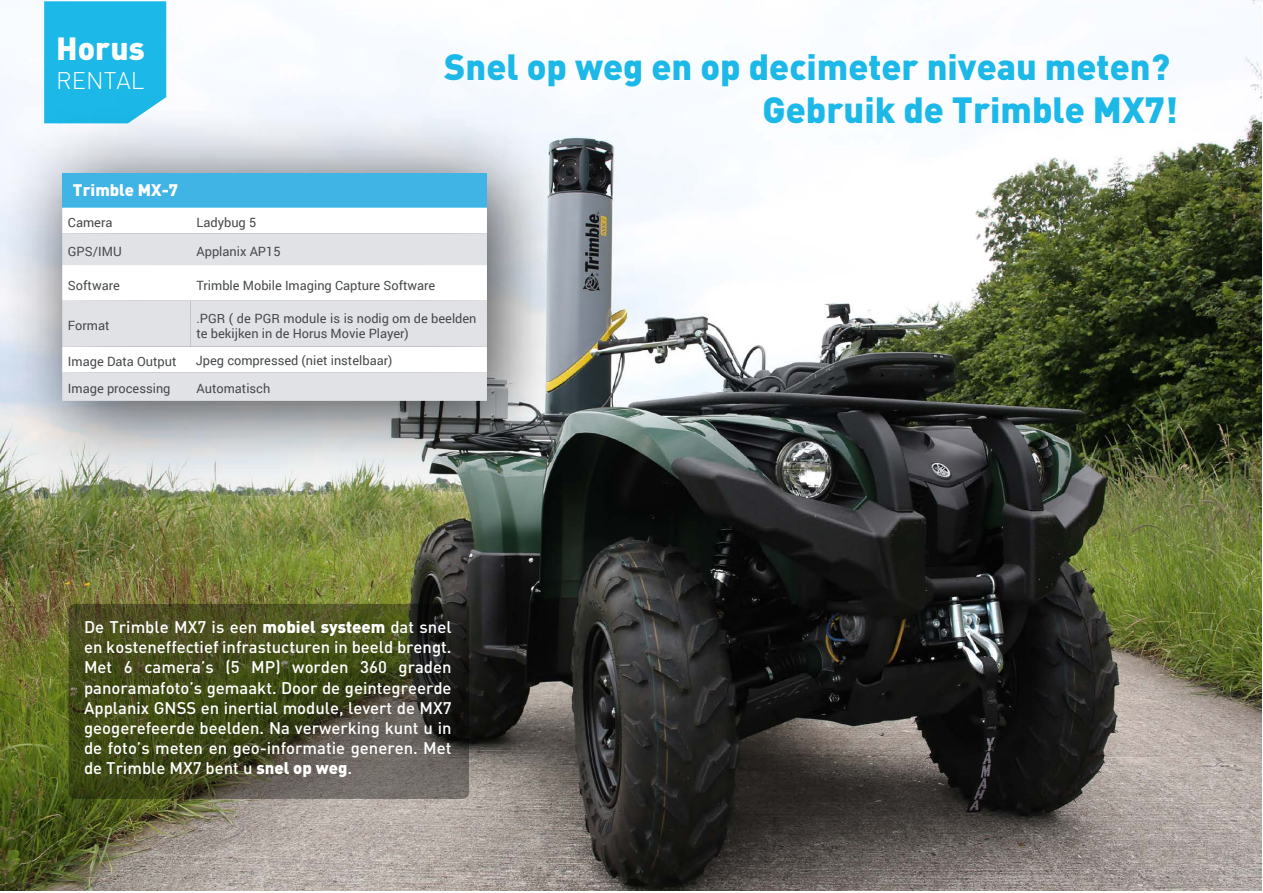
<style>
.page{position:relative;width:1263px;height:893px;background:#fff}
.page>*{position:absolute;margin:0;border:0;box-sizing:border-box;transform-origin:0 0}
.t1{font:900 36px/43.2px "DIN";color:#1cb8e8;text-align:right}
.t2{font:900 31.65px "DIN";color:#fff}
.t3{font:300 23.85px "DIN";color:#fff}
.t4{font:500 16.65px/20.1px "DIN";color:#fff;text-align:justify}
.t5{font:900 16.65px "DIN";color:#fff}
.t6{font:12.75px/15.3px "Roboto";color:#46494b}
.s1{font-weight:900}
</style>
<div class="page">
<img style="left:0;top:1px;width:1261px;height:890px">
<div style="left:44px;top:1px;width:122px;height:82px;background:#1cb8e8"></div>
<svg style="left:69px;top:604px;width:400px;height:195px;background:#464a27"></svg>
<img style="left:0;top:83px;width:597px;height:428px">
<div style="left:62px;top:173px;width:425px;height:35px;background:#40b4e5"></div>
<svg style="left:62px;top:208px;width:425px;height:25px"></svg>
<svg style="left:62px;top:233px;width:425px;height:68px"></svg>
<svg style="left:62px;top:301px;width:425px;height:100px"></svg>
<h2 class="t2" style="left:56px;top:27px;width:90px">Horus</h2>
<h3 class="t3" style="left:56px;top:65px;width:90px">RENTAL</h3>
<p class="t5" style="left:73px;top:179px;width:107px">Trimble MX-7</p>
<h1 class="t1" style="left:444px;top:43px;width:735px">Snel op weg en op decimeter niveau meten?<br>Gebruik de Trimble MX7!</h1>
<p class="t6" style="left:68px;top:214px;width:46px">Camera</p>
<p class="t6" style="left:196px;top:214px;width:61px">Ladybug 5</p>
<p class="t6" style="left:68px;top:243px;width:55px">GPS/IMU</p>
<p class="t6" style="left:196px;top:243px;width:86px">Applanix AP15</p>
<p class="t6" style="left:68px;top:277px;width:53px">Software</p>
<p class="t6" style="left:196px;top:277px;width:240px">Trimble Mobile Imaging Capture Software</p>
<p class="t6" style="left:68px;top:318px;width:43px">Format</p>
<p class="t6" style="left:196px;top:310px;width:282px">.PGR ( de PGR module is is nodig om de beelden te bekijken in de Horus Movie Player)</p>
<p class="t6" style="left:68px;top:348px;width:110px;line-height:27.2px">Image Data Output<br>Image processing</p>
<p class="t6" style="left:196px;top:353px;width:198px">Jpeg compressed (niet instelbaar)</p>
<p class="t6" style="left:196px;top:381px;width:75px">Automatisch</p>
<p class="t4" style="left:84px;top:617px;width:369px">De Trimble MX7 is een <span class="s1">mobiel systeem</span> dat snel en kosteneffectief infrastucturen in beeld brengt.<br>Met 6 camera’s (5 MP) worden 360 graden panoramafoto’s gemaakt. Door de geintegreerde Applanix GNSS en inertial module, levert de MX7 geogerefeerde beelden. Na verwerking kunt u in de foto’s meten en geo-informatie generen. Met de Trimble MX7 bent u <span class="s1">snel op weg</span>.</p>
</div>
